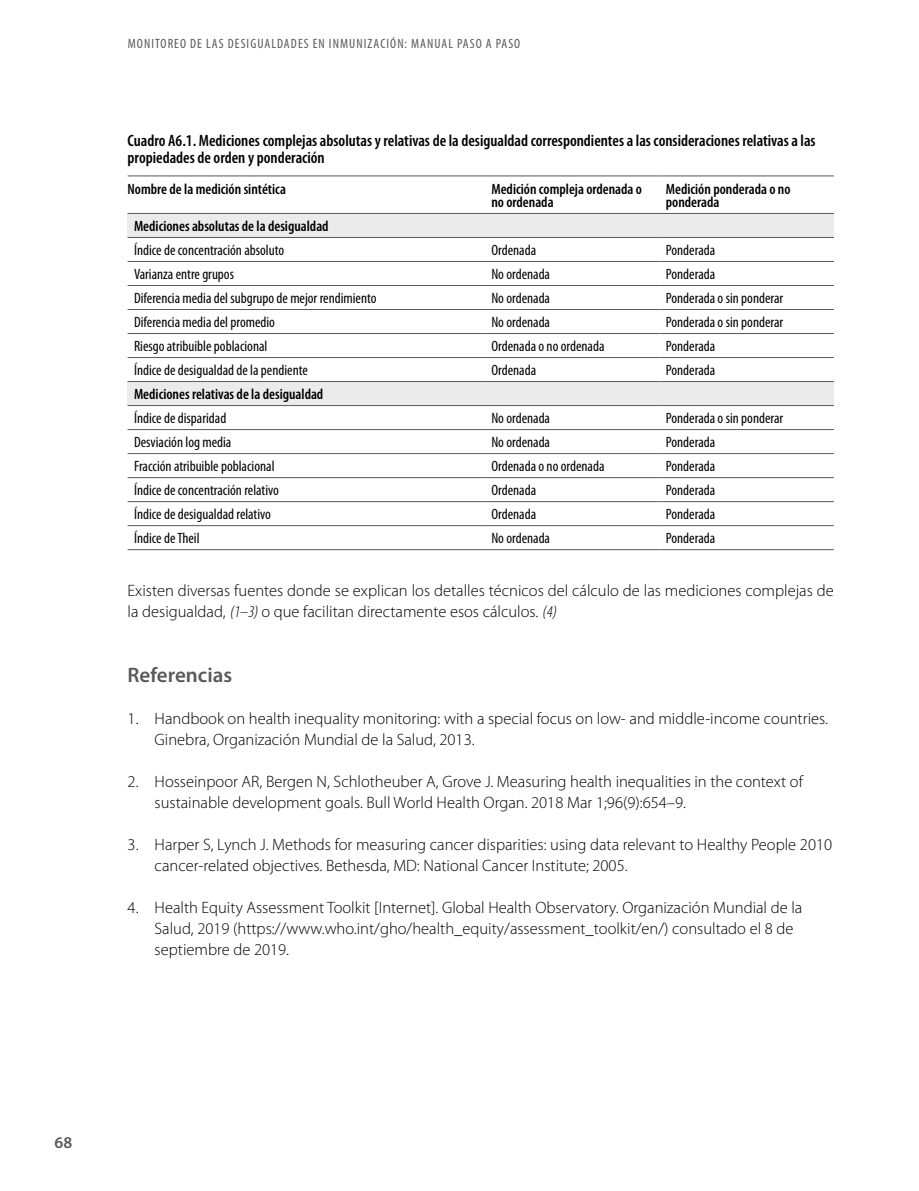
<style>
.page{position:relative;width:919px;height:1191px;background:#fff}
.page>*{position:absolute;margin:0;border:0;box-sizing:border-box;transform-origin:0 0}
.t1{font:600 21px "Myriad Pro";color:#58595b}
.t2{font:300 16.5px/21px "Myriad Pro";color:#000}
.t3{font:600 condensed 16.5px/16.5px "Myriad Pro";color:#000}
.t4{font:600 16.5px "Myriad Pro";color:#58595b}
.t5{font:condensed 15px "Myriad Pro";color:#000}
.t6{font:600 condensed 15px/13.5px "Myriad Pro";color:#000}
.t7{font:condensed 13.5px "Myriad Pro";letter-spacing:.08em;color:#58595b}
.s1{font-style:italic;font-stretch:condensed}
</style>
<div class="page">
<div style="left:128px;top:213px;width:705px;height:24px;background:#ebebec"></div>
<div style="left:128px;top:381px;width:705px;height:24px;background:#ebebec"></div>
<hr style="left:128px;top:213px;width:357px;height:1px;background:#58595b">
<hr style="left:485px;top:213px;width:174px;height:1px;background:#58595b">
<hr style="left:659px;top:213px;width:174px;height:1px;background:#58595b">
<hr style="left:128px;top:237px;width:357px;height:1px;background:#58595b">
<hr style="left:485px;top:237px;width:174px;height:1px;background:#58595b">
<hr style="left:659px;top:237px;width:174px;height:1px;background:#58595b">
<hr style="left:128px;top:261px;width:357px;height:1px;background:#58595b">
<hr style="left:485px;top:261px;width:174px;height:1px;background:#58595b">
<hr style="left:659px;top:261px;width:174px;height:1px;background:#58595b">
<hr style="left:128px;top:285px;width:357px;height:1px;background:#58595b">
<hr style="left:485px;top:285px;width:174px;height:1px;background:#58595b">
<hr style="left:659px;top:285px;width:174px;height:1px;background:#58595b">
<hr style="left:128px;top:309px;width:357px;height:1px;background:#58595b">
<hr style="left:485px;top:309px;width:174px;height:1px;background:#58595b">
<hr style="left:659px;top:309px;width:174px;height:1px;background:#58595b">
<hr style="left:128px;top:333px;width:357px;height:1px;background:#58595b">
<hr style="left:485px;top:333px;width:174px;height:1px;background:#58595b">
<hr style="left:659px;top:333px;width:174px;height:1px;background:#58595b">
<hr style="left:128px;top:357px;width:357px;height:1px;background:#58595b">
<hr style="left:485px;top:357px;width:174px;height:1px;background:#58595b">
<hr style="left:659px;top:357px;width:174px;height:1px;background:#58595b">
<hr style="left:128px;top:381px;width:357px;height:1px;background:#58595b">
<hr style="left:485px;top:381px;width:174px;height:1px;background:#58595b">
<hr style="left:659px;top:381px;width:174px;height:1px;background:#58595b">
<hr style="left:128px;top:405px;width:357px;height:1px;background:#58595b">
<hr style="left:485px;top:405px;width:174px;height:1px;background:#58595b">
<hr style="left:659px;top:405px;width:174px;height:1px;background:#58595b">
<hr style="left:128px;top:429px;width:357px;height:1px;background:#58595b">
<hr style="left:485px;top:429px;width:174px;height:1px;background:#58595b">
<hr style="left:659px;top:429px;width:174px;height:1px;background:#58595b">
<hr style="left:128px;top:453px;width:357px;height:1px;background:#58595b">
<hr style="left:485px;top:453px;width:174px;height:1px;background:#58595b">
<hr style="left:659px;top:453px;width:174px;height:1px;background:#58595b">
<hr style="left:128px;top:477px;width:357px;height:1px;background:#58595b">
<hr style="left:485px;top:477px;width:174px;height:1px;background:#58595b">
<hr style="left:659px;top:477px;width:174px;height:1px;background:#58595b">
<hr style="left:128px;top:501px;width:357px;height:1px;background:#58595b">
<hr style="left:485px;top:501px;width:174px;height:1px;background:#58595b">
<hr style="left:659px;top:501px;width:174px;height:1px;background:#58595b">
<hr style="left:128px;top:525px;width:357px;height:1px;background:#58595b">
<hr style="left:485px;top:525px;width:174px;height:1px;background:#58595b">
<hr style="left:659px;top:525px;width:174px;height:1px;background:#58595b">
<hr style="left:128px;top:549px;width:357px;height:1px;background:#58595b">
<hr style="left:485px;top:549px;width:174px;height:1px;background:#58595b">
<hr style="left:659px;top:549px;width:174px;height:1px;background:#58595b">
<hr style="left:128px;top:176px;width:357px;height:1px;background:#58595b">
<hr style="left:485px;top:176px;width:174px;height:1px;background:#58595b">
<hr style="left:659px;top:176px;width:174px;height:1px;background:#58595b">
<p class="t7" style="left:128px;top:35px;width:394px">MONITOREO DE LAS DESIGUALDADES EN INMUNIZACIÓN: MANUAL PASO A PASO</p>
<p class="t3" style="left:128px;top:133px;width:689px">Cuadro A6.1. Mediciones complejas absolutas y relativas de la desigualdad correspondientes a las consideraciones relativas a las propiedades de orden y ponderación</p>
<p class="t6" style="left:128px;top:182px;width:160px">Nombre de la medición sintética</p>
<p class="t6" style="left:491px;top:182px;width:152px">Medición compleja ordenada o no ordenada</p>
<p class="t6" style="left:665px;top:182px;width:126px">Medición ponderada o no ponderada</p>
<p class="t6" style="left:134px;top:220px;width:196px">Mediciones absolutas de la desigualdad</p>
<p class="t5" style="left:134px;top:241px;width:152px">Índice de concentración absoluto</p>
<p class="t5" style="left:491px;top:241px;width:46px">Ordenada</p>
<p class="t5" style="left:665px;top:241px;width:51px">Ponderada</p>
<p class="t5" style="left:134px;top:265px;width:101px">Varianza entre grupos</p>
<p class="t5" style="left:491px;top:265px;width:60px">No ordenada</p>
<p class="t5" style="left:665px;top:265px;width:51px">Ponderada</p>
<p class="t5" style="left:134px;top:289px;width:244px">Diferencia media del subgrupo de mejor rendimiento</p>
<p class="t5" style="left:491px;top:289px;width:60px">No ordenada</p>
<p class="t5" style="left:665px;top:289px;width:119px">Ponderada o sin ponderar</p>
<p class="t5" style="left:134px;top:313px;width:142px">Diferencia media del promedio</p>
<p class="t5" style="left:491px;top:313px;width:60px">No ordenada</p>
<p class="t5" style="left:665px;top:313px;width:119px">Ponderada o sin ponderar</p>
<p class="t5" style="left:134px;top:337px;width:135px">Riesgo atribuible poblacional</p>
<p class="t5" style="left:491px;top:337px;width:114px">Ordenada o no ordenada</p>
<p class="t5" style="left:665px;top:337px;width:51px">Ponderada</p>
<p class="t5" style="left:134px;top:361px;width:175px">Índice de desigualdad de la pendiente</p>
<p class="t5" style="left:491px;top:361px;width:46px">Ordenada</p>
<p class="t5" style="left:665px;top:361px;width:51px">Ponderada</p>
<p class="t6" style="left:134px;top:388px;width:191px">Mediciones relativas de la desigualdad</p>
<p class="t5" style="left:134px;top:409px;width:94px">Índice de disparidad</p>
<p class="t5" style="left:491px;top:409px;width:60px">No ordenada</p>
<p class="t5" style="left:665px;top:409px;width:119px">Ponderada o sin ponderar</p>
<p class="t5" style="left:134px;top:433px;width:99px">Desviación log media</p>
<p class="t5" style="left:491px;top:433px;width:60px">No ordenada</p>
<p class="t5" style="left:665px;top:433px;width:51px">Ponderada</p>
<p class="t5" style="left:134px;top:457px;width:142px">Fracción atribuible poblacional</p>
<p class="t5" style="left:491px;top:457px;width:114px">Ordenada o no ordenada</p>
<p class="t5" style="left:665px;top:457px;width:51px">Ponderada</p>
<p class="t5" style="left:134px;top:481px;width:146px">Índice de concentración relativo</p>
<p class="t5" style="left:491px;top:481px;width:46px">Ordenada</p>
<p class="t5" style="left:665px;top:481px;width:51px">Ponderada</p>
<p class="t5" style="left:134px;top:505px;width:138px">Índice de desigualdad relativo</p>
<p class="t5" style="left:491px;top:505px;width:46px">Ordenada</p>
<p class="t5" style="left:665px;top:505px;width:51px">Ponderada</p>
<p class="t5" style="left:134px;top:529px;width:67px">Índice de Theil</p>
<p class="t5" style="left:491px;top:529px;width:60px">No ordenada</p>
<p class="t5" style="left:665px;top:529px;width:51px">Ponderada</p>
<p class="t2" style="left:128px;top:580px;width:707px">Existen diversas fuentes donde se explican los detalles técnicos del cálculo de las mediciones complejas de la desigualdad, <span class="s1">(1–3)</span>o que facilitan directamente esos cálculos. <span class="s1">(4)</span></p>
<p class="t1" style="left:128px;top:661px;width:106px">Referencias</p>
<p class="t2" style="left:155px;top:708px;width:674px;text-indent:-27px">1. Handbook on health inequality monitoring: with a special focus on low- and middle-income countries.<br>Ginebra, Organización Mundial de la Salud, 2013.</p>
<p class="t2" style="left:155px;top:771px;width:650px;text-indent:-27px">2. Hosseinpoor AR, Bergen N, Schlotheuber A, Grove J. Measuring health inequalities in the context of sustainable development goals. Bull World Health Organ. 2018 Mar 1;96(9):654–9.</p>
<p class="t2" style="left:155px;top:834px;width:679px;text-indent:-27px">3. Harper S, Lynch J. Methods for measuring cancer disparities: using data relevant to Healthy People 2010 cancer-related objectives. Bethesda, MD: National Cancer Institute; 2005.</p>
<p class="t2" style="left:155px;top:897px;width:649px;text-indent:-27px">4. Health Equity Assessment Toolkit [Internet]. Global Health Observatory. Organización Mundial de la<br>Salud, 2019 (https://www.who.int/gho/health_equity/assessment_toolkit/en/) consultado el 8 de septiembre de 2019.</p>
<p class="t4" style="left:55px;top:1132px;width:19px">68</p>
</div>
